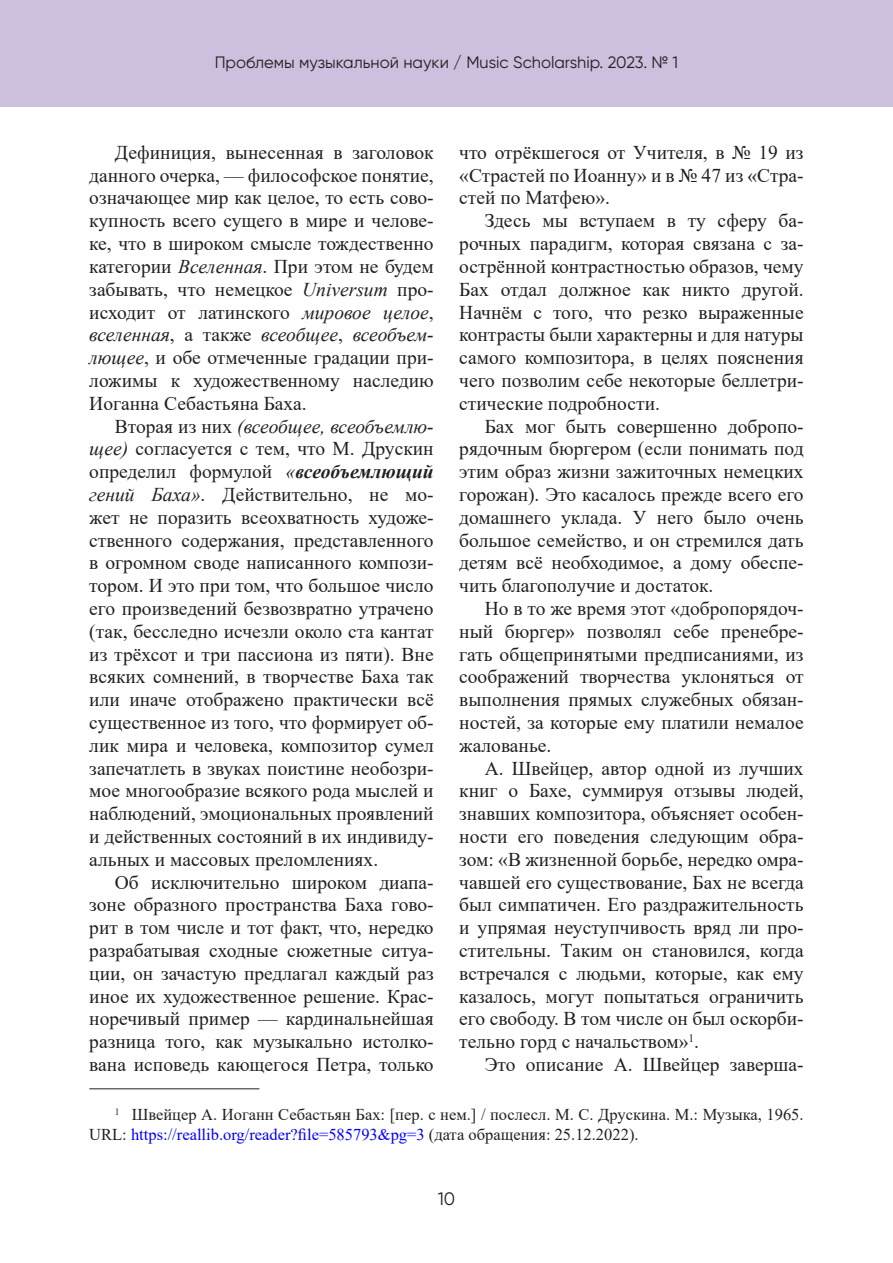
<style>
.page{position:relative;width:893px;height:1263px;background:#fff}
.page>*{position:absolute;margin:0;border:0;box-sizing:border-box;transform-origin:0 0}
.Текст{font:19.5px/22.8px "Times New Roman";color:#231f20;text-align:justify}
.t1{font:18px "Gilroy";color:#231f20}
.Примечание{font:16.5px/19.8px "Times New Roman";color:#231f20}
.t2{font:16.5px "Gilroy";color:#231f20}
.s1{font-style:italic}
.s2{font-weight:700;font-style:italic}
.s3{color:#00f}
</style>
<div class="page">
<div style="left:0;top:0;width:893px;height:107px;background:#ccc0de"></div>
<hr style="left:89px;top:1088px;width:170px;height:1px;background:#231f20">
<p class="t2" style="left:215px;top:53px;width:465px">Проблемы музыкальной науки / Music Scholarship. 2023. № 1</p>
<p class="Текст" style="left:89px;top:140px;width:346px;text-indent:26px">Дефиниция, вынесенная в заголовок данного очерка, — философское понятие, означающее мир как целое, то есть сово&shy;купность всего сущего в мире и челове&shy;ке, что в широком смысле тождественно категории <span class="s1">Вселенная</span>. При этом не будем забывать, что немецкое <span class="s1">Universum</span> про&shy;исходит от латинского <span class="s1">мировое целое</span>, <span class="s1">вселенная</span>, а также <span class="s1">всеобщее</span>, <span class="s1">всеобъем&shy;лющее</span>, и обе отмеченные градации при&shy;ложимы к художественному наследию Иоганна Себастьяна Баха.</p>
<p class="Текст" style="left:89px;top:414px;width:346px;text-indent:26px">Вторая из них <span class="s1">(всеобщее, всеобъемлю&shy;щее)</span> согласуется с тем, что М. Друскин определил формулой <span class="s1">«</span><span class="s2">всеобъемлющий </span><span class="s1">гений Баха»</span>. Действительно, не мо&shy;жет не поразить всеохватность художе&shy;ственного содержания, представленного в огромном своде написанного компози&shy;тором. И это при том, что большое число его произведений безвозвратно утрачено (так, бесследно исчезли около ста кантат из трёхсот и три пассиона из пяти). Вне всяких сомнений, в творчестве Баха так или иначе отображено практически всё существенное из того, что формирует об&shy;лик мира и человека, композитор сумел запечатлеть в звуках поистине необозри&shy;мое многообразие всякого рода мыслей и наблюдений, эмоциональных проявлений и действенных состояний в их индивиду&shy;альных и массовых преломлениях.</p>
<p class="Текст" style="left:89px;top:870px;width:346px;text-indent:26px">Об исключительно широком диапа&shy;зоне образного пространства Баха гово&shy;рит в том числе и тот факт, что, нередко разрабатывая сходные сюжетные ситуа&shy;ции, он зачастую предлагал каждый раз иное их художественное решение. Крас&shy;норечивый пример — кардинальнейшая разница того, как музыкально истолко&shy;вана исповедь кающегося Петра, только</p>
<p class="Текст" style="left:459px;top:140px;width:346px">что отрёкшегося от Учителя, в № 19 из «Страстей по Иоанну» и в № 47 из «Стра&shy;стей по Матфею».</p>
<p class="Текст" style="left:459px;top:209px;width:346px;text-indent:26px">Здесь мы вступаем в ту сферу ба&shy;рочных парадигм, которая связана с за&shy;острённой контрастностью образов, чему Бах отдал должное как никто другой.<br>Начнём с того, что резко выраженные контрасты были характерны и для натуры самого композитора, в целях пояснения чего позволим себе некоторые беллетри&shy;стические подробности.</p>
<p class="Текст" style="left:459px;top:414px;width:346px;text-indent:26px">Бах мог быть совершенно добропо&shy;рядочным бюргером (если понимать под этим образ жизни зажиточных немецких горожан). Это касалось прежде всего его домашнего уклада. У него было очень большое семейство, и он стремился дать детям всё необходимое, а дому обеспе&shy;чить благополучие и достаток.</p>
<p class="Текст" style="left:459px;top:596px;width:346px;text-indent:26px">Но в то же время этот «добропорядоч&shy;ный бюргер» позволял себе пренебре&shy;гать общепринятыми предписаниями, из соображений творчества уклоняться от выполнения прямых служебных обязан&shy;ностей, за которые ему платили немалое жалованье.</p>
<p class="Текст" style="left:459px;top:756px;width:346px;text-indent:26px">А. Швейцер, автор одной из лучших книг о Бахе, суммируя отзывы людей, знавших композитора, объясняет особен&shy;ности его поведения следующим обра&shy;зом: «В жизненной борьбе, нередко омра&shy;чавшей его существование, Бах не всегда был симпатичен. Его раздражительность и упрямая неуступчивость вряд ли про&shy;стительны. Таким он становился, когда встречался с людьми, которые, как ему казалось, могут попытаться ограничить его свободу. В том числе он был оскорби&shy;тельно горд с начальством»<sup>1</sup>.</p>
<p class="Текст" style="left:485px;top:1052px;width:320px">Это описание А. Швейцер заверша-</p>
<p class="Примечание" style="left:89px;top:1104px;width:716px;text-indent:26px"><sup>1</sup> Швейцер А. Иоганн Себастьян Бах: [пер. с нем.] / послесл. М. С. Друскина. М.: Музыка, 1965.<br>URL: <span class="s3">https://reallib.org/reader?file=585793&amp;pg=3</span> (дата обращения: 25.12.2022).</p>
<p class="t1" style="left:438px;top:1188px;width:19px">10</p>
</div>
